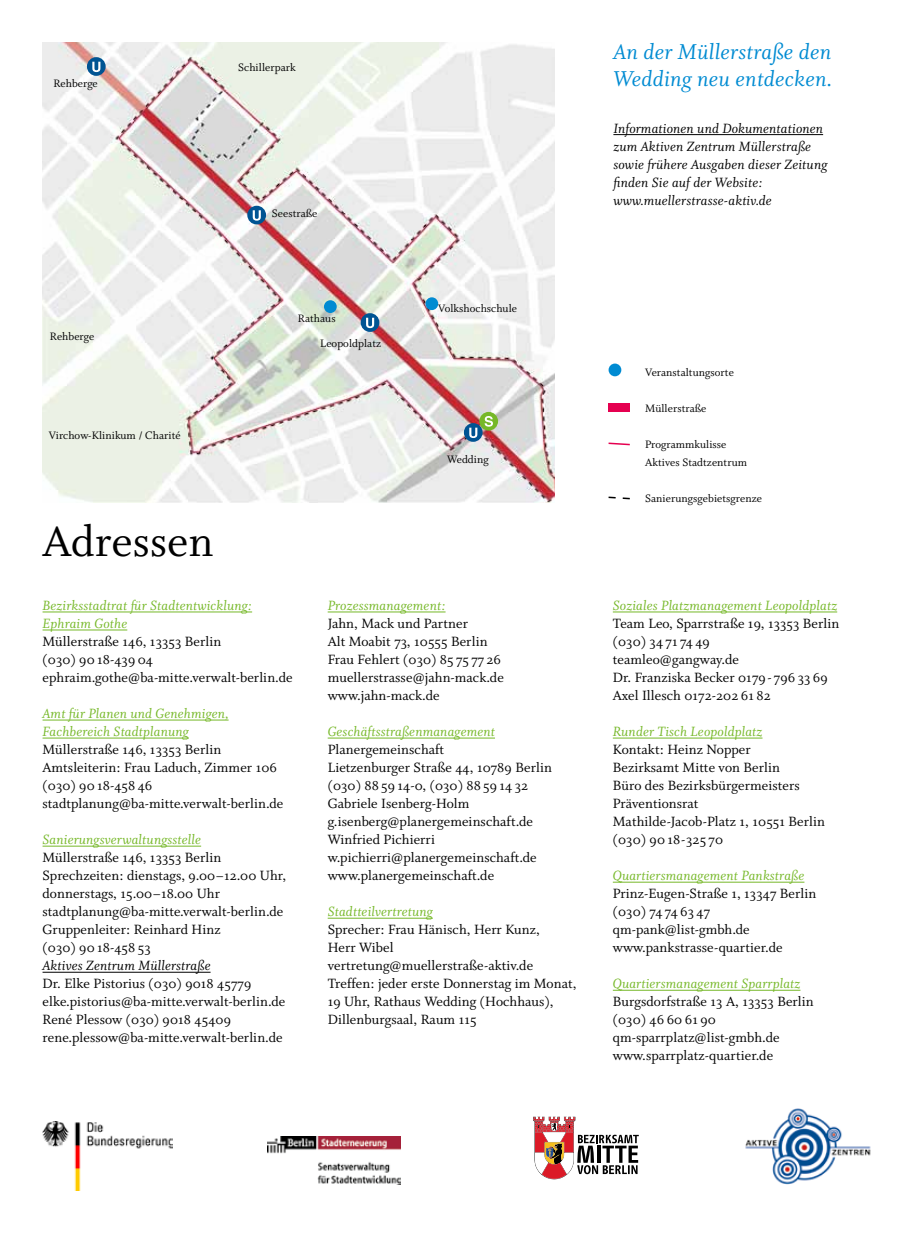
<style>
.page{position:relative;width:915px;height:1234px;background:#fff}
.page>*{position:absolute;margin:0;border:0;box-sizing:border-box;transform-origin:0 0}
.t1{font:48px "Whitman Roman Os F";letter-spacing:.005em;color:#000}
.t2{font:24px/27px "Whitman Italic Os F";letter-spacing:.01em;color:#008bd2}
.t3{font:15px/18px "Whitman Roman Os F";letter-spacing:.005em;color:#000}
.t4{font:15px/18px "Whitman Italic Os F";letter-spacing:.01em;color:#76b828}
.t5{font:15px/18px "Whitman Italic Os F";letter-spacing:.01em;color:#000}
.t6{font:12px/18px "Whitman Roman Os F";letter-spacing:.005em;color:#000}
</style>
<div class="page">
<hr style="left:43px;top:611px;width:209px;height:1px;background:#76b828">
<hr style="left:43px;top:629px;width:84px;height:1px;background:#76b828">
<hr style="left:43px;top:719px;width:185px;height:1px;background:#76b828">
<hr style="left:43px;top:737px;width:146px;height:1px;background:#76b828">
<hr style="left:43px;top:845px;width:158px;height:1px;background:#76b828">
<hr style="left:43px;top:971px;width:167px;height:1px;background:#000">
<hr style="left:327px;top:611px;width:118px;height:1px;background:#76b828">
<hr style="left:327px;top:737px;width:168px;height:1px;background:#76b828">
<hr style="left:327px;top:917px;width:105px;height:1px;background:#76b828">
<hr style="left:612px;top:611px;width:224px;height:1px;background:#76b828">
<hr style="left:612px;top:737px;width:150px;height:1px;background:#76b828">
<hr style="left:612px;top:881px;width:192px;height:1px;background:#76b828">
<hr style="left:612px;top:989px;width:188px;height:1px;background:#76b828">
<hr style="left:613px;top:134px;width:209px;height:1px;background:#000">
<img style="left:43px;top:1121px;width:129px;height:68px">
<img style="left:268px;top:1136px;width:132px;height:47px">
<svg style="left:533px;top:1116px;width:105px;height:63px"></svg>
<img style="left:745px;top:1108px;width:126px;height:76px">
<img style="left:43px;top:43px;width:511px;height:459px">
<svg style="left:463px;top:423px;width:19px;height:18px"></svg>
<svg style="left:469px;top:427px;width:8px;height:11px"></svg>
<div style="left:247px;top:206px;width:19px;height:18px;background:#005493;border-radius:50%"></div>
<svg style="left:252px;top:210px;width:9px;height:11px"></svg>
<div style="left:87px;top:57px;width:19px;height:19px;background:#005493;border-radius:50%"></div>
<svg style="left:92px;top:61px;width:9px;height:9px"></svg>
<svg style="left:92px;top:62px;width:8px;height:10px"></svg>
<svg style="left:360px;top:313px;width:19px;height:19px"></svg>
<svg style="left:365px;top:317px;width:10px;height:11px"></svg>
<svg style="left:366px;top:317px;width:8px;height:11px"></svg>
<div style="left:479px;top:412px;width:19px;height:18px;background:#76b828;border-radius:50%"></div>
<svg style="left:484px;top:416px;width:9px;height:10px"></svg>
<div style="left:425px;top:297px;width:13px;height:13px;background:#008bd2;border-radius:50%"></div>
<div style="left:608px;top:363px;width:13px;height:13px;background:#008bd2;border-radius:50%"></div>
<div style="left:324px;top:300px;width:12px;height:13px;background:#008bd2;border-radius:50%"></div>
<div style="left:608px;top:403px;width:21px;height:9px;background:#e50050"></div>
<svg style="left:608px;top:496px;width:22px;height:4px"></svg>
<svg style="left:608px;top:442px;width:22px;height:4px"></svg>
<p class="t6" style="left:53px;top:75px;width:46px">Rehberge</p>
<p class="t6" style="left:238px;top:59px;width:59px">Schillerpark</p>
<p class="t6" style="left:50px;top:327px;width:46px">Rehberge</p>
<p class="t6" style="left:49px;top:426px;width:133px">Virchow-Klinikum / Charité</p>
<h1 class="t1" style="left:43px;top:514px;width:173px">Adressen</h1>
<p class="t6" style="left:272px;top:205px;width:47px">Seestraße</p>
<p class="t6" style="left:298px;top:309px;width:39px">Rathaus</p>
<p class="t6" style="left:320px;top:334px;width:62px">Leopoldplatz</p>
<p class="t6" style="left:438px;top:300px;width:80px">Volkshochschule</p>
<p class="t6" style="left:447px;top:450px;width:43px">Wedding</p>
<p class="t4" style="left:43px;top:596px;width:211px">Bezirksstadtrat für Stadtentwicklung:<br>Ephraim Gothe</p>
<p class="t3" style="left:43px;top:632px;width:251px">Müllerstraße 146, 13353 Berlin<br>(030) 90 18-439 04 ephraim.gothe@ba-mitte.verwalt-berlin.de</p>
<p class="t4" style="left:43px;top:704px;width:187px">Amt für Planen und Genehmigen,<br>Fachbereich Stadtplanung</p>
<p class="t3" style="left:43px;top:740px;width:242px">Müllerstraße 146, 13353 Berlin Amtsleiterin: Frau Laduch, Zimmer 106 (030) 90 18-458 46 stadtplanung@ba-mitte.verwalt-berlin.de</p>
<p class="t4" style="left:43px;top:830px;width:160px">Sanierungsverwaltungsstelle</p>
<p class="t3" style="left:43px;top:848px;width:245px">Müllerstraße 146, 13353 Berlin Sprechzeiten: dienstags, 9.00–12.00 Uhr, donnerstags, 15.00–18.00 Uhr stadtplanung@ba-mitte.verwalt-berlin.de Gruppenleiter: Reinhard Hinz<br>(030) 90 18-458 53</p>
<p class="t5" style="left:43px;top:956px;width:169px">Aktives Zentrum Müllerstraße</p>
<p class="t3" style="left:43px;top:974px;width:244px">Dr. Elke Pistorius (030) 9018 45779 elke.pistorius@ba-mitte.verwalt-berlin.de René Plessow (030) 9018 45409 rene.plessow@ba-mitte.verwalt-berlin.de</p>
<p class="t4" style="left:327px;top:596px;width:119px">Prozessmanagement:</p>
<p class="t3" style="left:327px;top:614px;width:178px">Jahn, Mack und Partner<br>Alt Moabit 73, 10555 Berlin<br>Frau Fehlert (030) 85 75 77 26 muellerstrasse@jahn-mack.de www.jahn-mack.de</p>
<p class="t4" style="left:327px;top:722px;width:169px">Geschäftsstraßenmanagement</p>
<p class="t3" style="left:327px;top:740px;width:226px">Planergemeinschaft<br>Lietzenburger Straße 44, 10789 Berlin (030) 88 59 14-0, (030) 88 59 14 32<br>Gabriele Isenberg-Holm g.isenberg@planergemeinschaft.de<br>Winfried Pichierri w.pichierri@planergemeinschaft.de www.planergemeinschaft.de</p>
<p class="t4" style="left:327px;top:902px;width:107px">Stadtteilvertretung</p>
<p class="t3" style="left:327px;top:920px;width:250px">Sprecher: Frau Hänisch, Herr Kunz,<br>Herr Wibel vertretung@muellerstraße-aktiv.de<br>Treffen: jeder erste Donnerstag im Monat,<br>19 Uhr, Rathaus Wedding (Hochhaus),<br>Dillenburgsaal, Raum 115</p>
<h2 class="t2" style="left:613px;top:39px;width:220px">An der Müllerstraße den<br>Wedding neu entdecken.</h2>
<p class="t5" style="left:613px;top:119px;width:215px">Informationen und Dokumentationen zum Aktiven Zentrum Müllerstraße sowie frühere Ausgaben dieser Zeitung finden Sie auf der Website: www.muellerstrasse-aktiv.de</p>
<p class="t6" style="left:645px;top:363px;width:90px">Veranstaltungsorte</p>
<p class="t6" style="left:645px;top:399px;width:63px">Müllerstraße</p>
<p class="t6" style="left:645px;top:435px;width:103px">Programmkulisse<br>Aktives Stadtzentrum</p>
<p class="t6" style="left:645px;top:489px;width:118px">Sanierungsgebietsgrenze</p>
<p class="t4" style="left:612px;top:596px;width:226px">Soziales Platzmanagement Leopoldplatz</p>
<p class="t3" style="left:612px;top:614px;width:228px">Team Leo, Sparrstraße 19, 13353 Berlin (030) 34 71 74 49 teamleo@gangway.de<br>Dr. Franziska Becker 0179- 796 33 69<br>Axel Illesch 0172-202 61 82</p>
<p class="t4" style="left:612px;top:722px;width:151px">Runder Tisch Leopoldplatz</p>
<p class="t3" style="left:612px;top:740px;width:214px">Kontakt: Heinz Nopper<br>Bezirksamt Mitte von Berlin<br>Büro des Bezirksbürgermeisters<br>Präventionsrat<br>Mathilde-Jacob-Platz 1, 10551 Berlin (030) 90 18-325 70</p>
<p class="t4" style="left:612px;top:866px;width:193px">Quartiersmanagement Pankstraße</p>
<p class="t3" style="left:612px;top:884px;width:205px">Prinz-Eugen-Straße 1, 13347 Berlin (030) 74 74 63 47 qm-pank@list-gmbh.de www.pankstrasse-quartier.de</p>
<p class="t4" style="left:612px;top:974px;width:189px">Quartiersmanagement Sparrplatz</p>
<p class="t3" style="left:612px;top:992px;width:202px">Burgsdorfstraße 13 A, 13353 Berlin (030) 46 60 61 90 qm-sparrplatz@list-gmbh.de www.sparrplatz-quartier.de</p>
</div>
